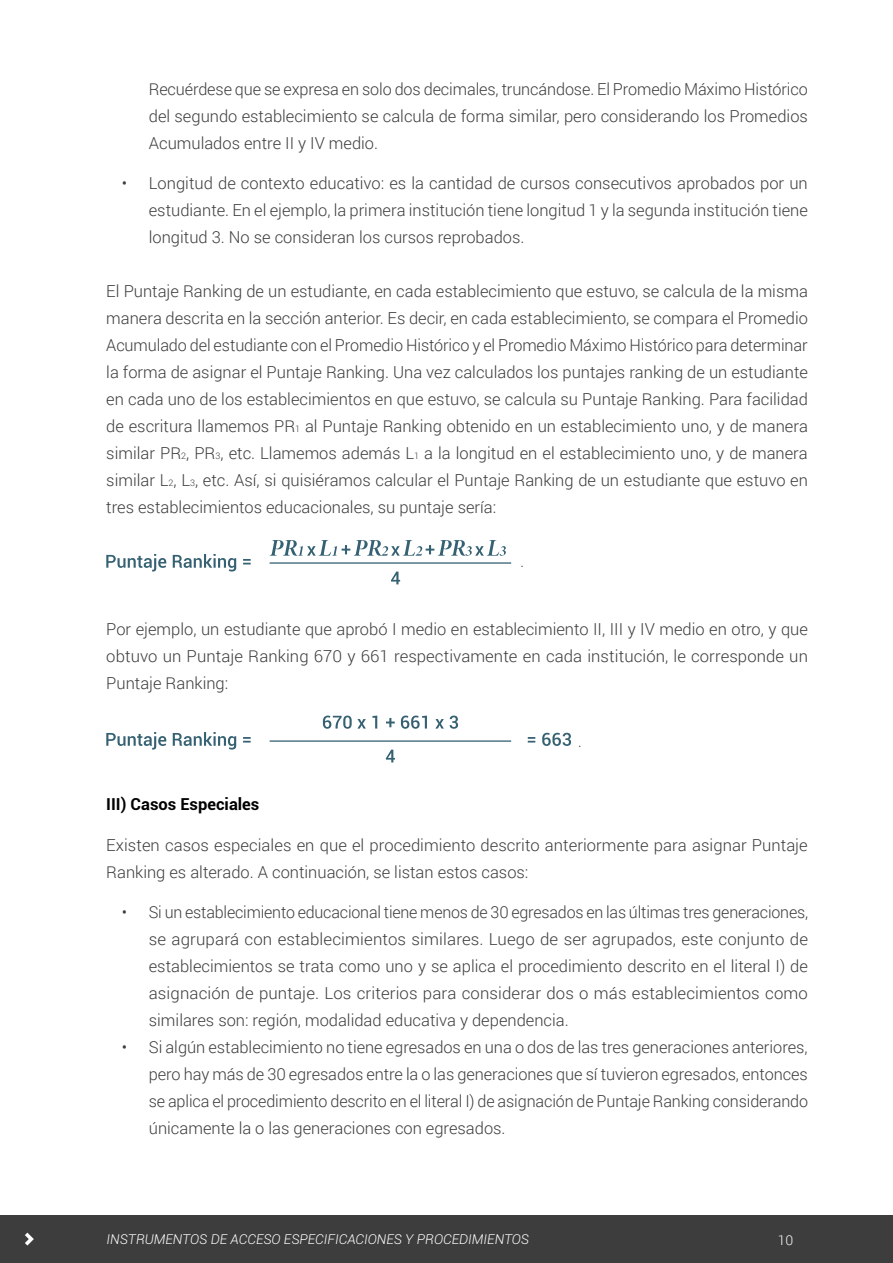
<style>
.page{position:relative;width:893px;height:1263px;background:#fff}
.page>*{position:absolute;margin:0;border:0;box-sizing:border-box;transform-origin:0 0}
.t1{font:300 16.5px/27px "Roboto";color:#3c3c3b;text-align:justify}
.t2{font:700 16.5px "Roboto";color:#000}
.t3{font:300 15px "Roboto";color:#3c3c3b}
.t4{font:italic 300 13.5px "Roboto";color:#fff}
.t5{font:300 13.5px "Roboto";color:#fff}
.s1{font-size:9px}
</style>
<div class="page">
<div style="left:0;top:1215px;width:893px;height:48px;background:#3d3d3d"></div>
<svg style="left:25px;top:1232px;width:9px;height:13px"></svg>
<svg style="left:106px;top:554px;width:60px;height:17px"></svg>
<svg style="left:173px;top:554px;width:63px;height:17px"></svg>
<svg style="left:243px;top:559px;width:8px;height:5px"></svg>
<svg style="left:391px;top:572px;width:9px;height:12px"></svg>
<hr style="left:270px;top:562px;width:241px;height:2px;background:#356173">
<svg style="left:270px;top:540px;width:236px;height:16px"></svg>
<svg style="left:106px;top:732px;width:60px;height:18px"></svg>
<svg style="left:173px;top:732px;width:63px;height:18px"></svg>
<svg style="left:243px;top:737px;width:8px;height:5px"></svg>
<svg style="left:528px;top:737px;width:7px;height:5px"></svg>
<svg style="left:542px;top:733px;width:29px;height:13px"></svg>
<svg style="left:386px;top:750px;width:9px;height:12px"></svg>
<svg style="left:323px;top:715px;width:43px;height:14px"></svg>
<svg style="left:372px;top:716px;width:5px;height:12px"></svg>
<svg style="left:386px;top:718px;width:9px;height:9px"></svg>
<svg style="left:401px;top:716px;width:26px;height:13px"></svg>
<svg style="left:435px;top:719px;width:9px;height:9px"></svg>
<svg style="left:450px;top:716px;width:8px;height:13px"></svg>
<hr style="left:270px;top:740px;width:241px;height:2px;background:#356173">
<p class="t1" style="left:149px;top:75px;width:661px">Recuérdese que se expresa en solo dos decimales, truncándose. El Promedio Máximo Histórico del segundo establecimiento se calcula de forma similar, pero considerando los Promedios Acumulados entre II y IV medio.</p>
<p class="t1" style="left:149px;top:169px;width:661px;text-indent:-27px">• Longitud de contexto educativo: es la cantidad de cursos consecutivos aprobados por un estudiante. En el ejemplo, la primera institución tiene longitud 1 y la segunda institución tiene longitud 3. No se consideran los cursos reprobados.</p>
<p class="t1" style="left:106px;top:277px;width:703px">El Puntaje Ranking de un estudiante, en cada establecimiento que estuvo, se calcula de la misma manera descrita en la sección anterior. Es decir, en cada establecimiento, se compara el Promedio Acumulado del estudiante con el Promedio Histórico y el Promedio Máximo Histórico para determinar la forma de asignar el Puntaje Ranking. Una vez calculados los puntajes ranking de un estudiante en cada uno de los establecimientos en que estuvo, se calcula su Puntaje Ranking. Para facilidad de escritura llamemos PR<span class="s1">1</span> al Puntaje Ranking obtenido en un establecimiento uno, y de manera similar PR<span class="s1">2</span>, PR<span class="s1">3</span>, etc. Llamemos además L<span class="s1">1</span> a la longitud en el establecimiento uno, y de manera similar L<span class="s1">2</span>, L<span class="s1">3</span>, etc. Así, si quisiéramos calcular el Puntaje Ranking de un estudiante que estuvo en tres establecimientos educacionales, su puntaje sería:</p>
<p class="t3" style="left:520px;top:551px;width:5px">.</p>
<p class="t1" style="left:106px;top:615px;width:703px">Por ejemplo, un estudiante que aprobó I medio en establecimiento II, III y IV medio en otro, y que obtuvo un Puntaje Ranking 670 y 661 respectivamente en cada institución, le corresponde un Puntaje Ranking:</p>
<p class="t3" style="left:578px;top:731px;width:5px">.</p>
<p class="t2" style="left:106px;top:792px;width:155px">III) Casos Especiales</p>
<p class="t1" style="left:106px;top:831px;width:703px">Existen casos especiales en que el procedimiento descrito anteriormente para asignar Puntaje<br>Ranking es alterado. A continuación, se listan estos casos:</p>
<p class="t1" style="left:149px;top:898px;width:661px;text-indent:-27px">• Si un establecimiento educacional tiene menos de 30 egresados en las últimas tres generaciones, se agrupará con establecimientos similares. Luego de ser agrupados, este conjunto de establecimientos se trata como uno y se aplica el procedimiento descrito en el literal I) de asignación de puntaje. Los criterios para considerar dos o más establecimientos como similares son: región, modalidad educativa y dependencia.</p>
<p class="t1" style="left:149px;top:1033px;width:661px;text-indent:-27px">• Si algún establecimiento no tiene egresados en una o dos de las tres generaciones anteriores, pero hay más de 30 egresados entre la o las generaciones que sí tuvieron egresados, entonces se aplica el procedimiento descrito en el literal I) de asignación de Puntaje Ranking considerando únicamente la o las generaciones con egresados.</p>
<p class="t4" style="left:107px;top:1230px;width:424px">INSTRUMENTOS DE ACCESO ESPECIFICACIONES Y PROCEDIMIENTOS</p>
<p class="t5" style="left:778px;top:1231px;width:17px">10</p>
</div>
